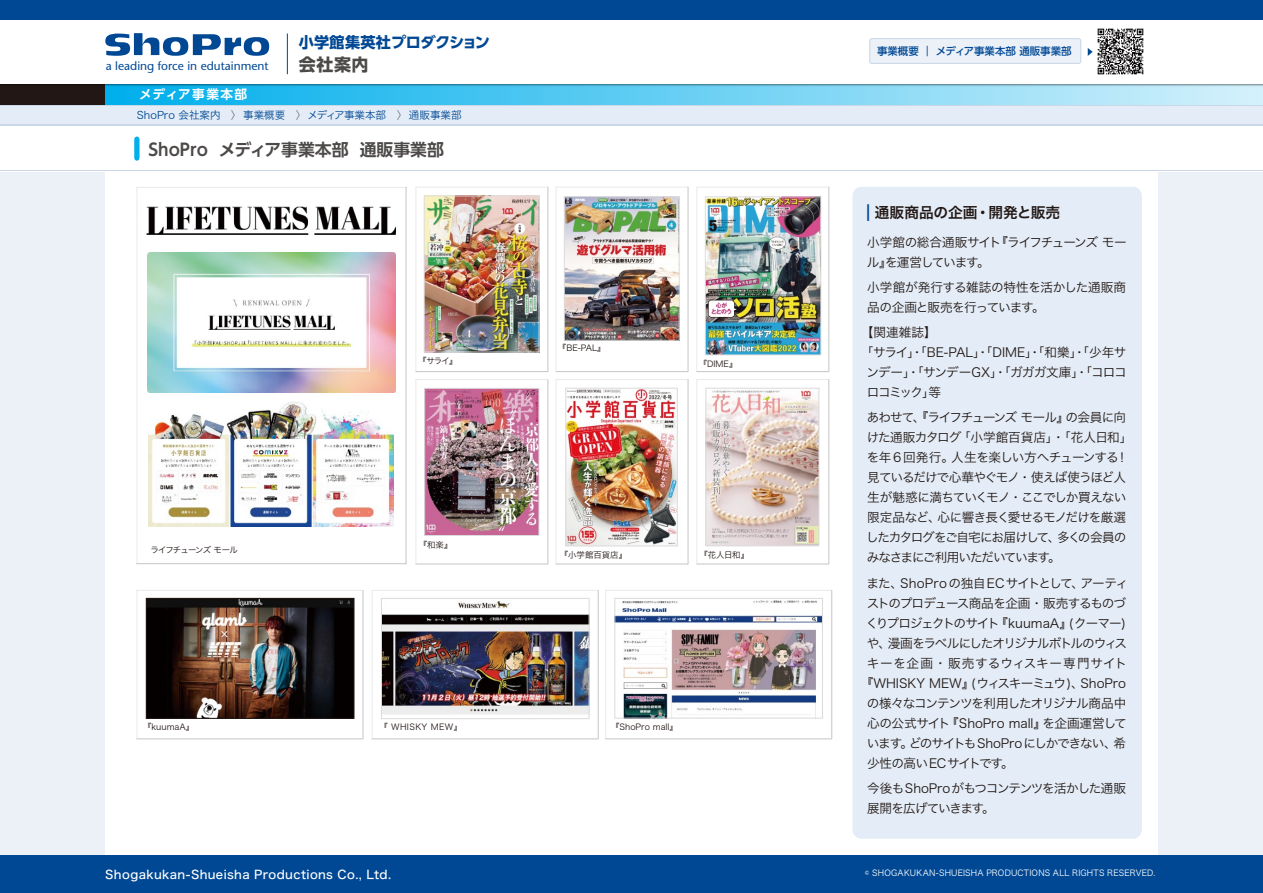
<style>
.page{position:relative;width:1263px;height:893px;background:#ecf1f8}
.page>*{position:absolute;margin:0;border:0;box-sizing:border-box;transform-origin:0 0}
.t1{font:700 17.1px "UD Shin Go Pro";color:#4c4948}
.t2{font:700 16.8px "UD Shin Go Pro De";color:#4c4948}
.t3{font:700 15.15px "UD Shin Go Pro";letter-spacing:-.01em;color:#004894}
.t4{font:14.7px "Hira Kaku Pro W6";color:#221815}
.t5{font:12.6px/20px "Hira Kaku Pro W3";letter-spacing:-.06em;color:#221815}
.t6{font:12.6px/20px "Hira Kaku Pro W3";letter-spacing:-.08em;color:#221815}
.t7{font:12.6px "Hira Kaku Pro W3";letter-spacing:-.085em;color:#221815}
.t8{font:12.6px/20px "Hira Kaku Pro W3";letter-spacing:-.03em;color:#221815}
.t9{font:12.6px "Hira Kaku Pro W3";letter-spacing:-.005em;color:#221815}
.t10{font:12.6px "Hira Kaku Pro W3";color:#221815}
.t11{font:12.6px "Hira Kaku Pro W3";letter-spacing:-.02em;color:#221815}
.t12{font:12.6px "Hira Kaku Pro W3";letter-spacing:-.1em;color:#221815}
.t13{font:12.6px "Hira Kaku Pro W3";letter-spacing:.055em;color:#221815}
.t14{font:700 12.6px "UD Shin Go Pro De";letter-spacing:.11em;color:#fff}
.t15{font:12.6px "Hira Kaku Pro W3";color:#221714}
.t16{font:12px "Hira Kaku Std W5";letter-spacing:.03em;color:#fff}
.t17{font:12px "Stone Sans";color:#004894}
.t18{font:10.5px "Hira Kaku Pro W3";color:#004894}
.t19{font:500 10.5px "UD Shin Go Pro";color:#004894}
.t20{font:8.4px "Hira Kaku Pro W3";color:#221815}
.t21{font:8.4px "Hira Kaku Std W3";letter-spacing:.025em;color:#fff}
.t22{font:8.4px "Hira Kaku Pro W3";letter-spacing:.04em;color:#221815}
.t23{font:8.4px "Hira Kaku Pro W3";letter-spacing:-.105em;color:#221815}
.s1{color:#727171}
.s2{font-size:22.05px;color:#004894}
</style>
<div class="page">
<div style="left:105px;top:0;width:1053px;height:893px;background:#fff"></div>
<div style="left:0;top:0;width:1263px;height:171px;background:#fff"></div>
<div style="left:0;top:105px;width:1263px;height:21px;background:#e4edf7"></div>
<hr style="left:0;top:105px;width:1263px;height:1px;background:#cad7e7">
<hr style="left:0;top:125px;width:1263px;height:1px;background:#cad7e7">
<div style="left:852px;top:187px;width:290px;height:652px;background:#e4edf7;border-radius:9px"></div>
<div style="left:134px;top:139px;width:6px;height:19px;background:#00afec"></div>
<div style="left:0;top:84px;width:105px;height:21px;background:#221714"></div>
<div style="left:105px;top:84px;width:1158px;height:21px;background:linear-gradient(to right,#00aeeb,#d4f1fb)"></div>
<img style="left:0;top:84px;width:1263px;height:4px">
<img style="left:1097px;top:28px;width:47px;height:47px">
<div style="left:870px;top:39px;width:211px;height:24px;background:#ecf1f8;border-radius:2px"></div>
<div style="left:869px;top:38px;width:212px;height:26px;border:1px solid #cad7e7;border-radius:2px"></div>
<svg style="left:1088px;top:48px;width:4px;height:8px"></svg>
<img style="left:426px;top:198px;width:111px;height:152px">
<div style="left:424px;top:196px;width:115px;height:156px;border:1px solid #dcdcdc"></div>
<img style="left:567px;top:390px;width:109px;height:154px">
<div style="left:565px;top:388px;width:113px;height:158px;border:1px solid #dcdcdc"></div>
<img style="left:707px;top:199px;width:112px;height:154px">
<div style="left:705px;top:197px;width:116px;height:158px;border:1px solid #dcdcdc"></div>
<img style="left:566px;top:198px;width:111px;height:140px">
<div style="left:564px;top:196px;width:115px;height:144px;border:1px solid #dcdcdc"></div>
<img style="left:707px;top:390px;width:110px;height:154px">
<div style="left:705px;top:388px;width:114px;height:158px;border:1px solid #dcdcdc"></div>
<img style="left:147px;top:252px;width:248px;height:140px">
<img style="left:149px;top:401px;width:245px;height:125px">
<img style="left:148px;top:600px;width:204px;height:117px">
<div style="left:146px;top:598px;width:208px;height:121px;border:1px solid #221714"></div>
<img style="left:383px;top:601px;width:205px;height:114px">
<div style="left:381px;top:598px;width:209px;height:121px;border:1px solid #dcdcdc"></div>
<hr style="left:136px;top:187px;width:270px;height:1px;background:#ebebeb">
<hr style="left:136px;top:187px;width:2px;height:377px;background:#ebebeb">
<hr style="left:136px;top:563px;width:270px;height:1px;background:#c8c8c8">
<hr style="left:405px;top:187px;width:2px;height:377px;background:#c8c8c8">
<hr style="left:416px;top:187px;width:132px;height:1px;background:#ebebeb">
<hr style="left:415px;top:187px;width:1px;height:185px;background:#ebebeb">
<hr style="left:416px;top:371px;width:132px;height:1px;background:#c8c8c8">
<hr style="left:547px;top:187px;width:1px;height:185px;background:#c8c8c8">
<hr style="left:416px;top:379px;width:132px;height:1px;background:#ebebeb">
<hr style="left:415px;top:379px;width:1px;height:185px;background:#ebebeb">
<hr style="left:416px;top:563px;width:132px;height:1px;background:#c8c8c8">
<hr style="left:547px;top:379px;width:1px;height:185px;background:#c8c8c8">
<hr style="left:556px;top:187px;width:132px;height:1px;background:#ebebeb">
<hr style="left:555px;top:187px;width:2px;height:185px;background:#ebebeb">
<hr style="left:556px;top:371px;width:132px;height:1px;background:#c8c8c8">
<hr style="left:687px;top:187px;width:2px;height:185px;background:#c8c8c8">
<hr style="left:556px;top:379px;width:132px;height:1px;background:#ebebeb">
<hr style="left:555px;top:379px;width:2px;height:185px;background:#ebebeb">
<hr style="left:556px;top:563px;width:132px;height:1px;background:#c8c8c8">
<hr style="left:687px;top:379px;width:2px;height:185px;background:#c8c8c8">
<img style="left:426px;top:390px;width:111px;height:144px">
<div style="left:424px;top:388px;width:115px;height:148px;border:1px solid #dcdcdc"></div>
<hr style="left:696px;top:379px;width:133px;height:1px;background:#ebebeb">
<hr style="left:696px;top:379px;width:1px;height:185px;background:#ebebeb">
<hr style="left:696px;top:563px;width:133px;height:1px;background:#c8c8c8">
<hr style="left:828px;top:379px;width:1px;height:185px;background:#c8c8c8">
<hr style="left:696px;top:187px;width:133px;height:1px;background:#ebebeb">
<hr style="left:696px;top:187px;width:1px;height:185px;background:#ebebeb">
<hr style="left:696px;top:371px;width:133px;height:1px;background:#c8c8c8">
<hr style="left:828px;top:187px;width:1px;height:185px;background:#c8c8c8">
<hr style="left:136px;top:590px;width:227px;height:1px;background:#ebebeb">
<hr style="left:136px;top:590px;width:1px;height:149px;background:#ebebeb">
<hr style="left:136px;top:738px;width:227px;height:1px;background:#c8c8c8">
<hr style="left:362px;top:590px;width:1px;height:149px;background:#c8c8c8">
<hr style="left:372px;top:590px;width:226px;height:1px;background:#ebebeb">
<hr style="left:372px;top:590px;width:1px;height:149px;background:#ebebeb">
<hr style="left:372px;top:738px;width:226px;height:1px;background:#c8c8c8">
<hr style="left:598px;top:590px;width:1px;height:149px;background:#c8c8c8">
<img style="left:616px;top:600px;width:205px;height:117px">
<div style="left:614px;top:598px;width:209px;height:121px;border:1px solid #dcdcdc"></div>
<hr style="left:605px;top:590px;width:227px;height:1px;background:#ebebeb">
<hr style="left:605px;top:590px;width:1px;height:149px;background:#ebebeb">
<hr style="left:605px;top:738px;width:227px;height:1px;background:#c8c8c8">
<hr style="left:831px;top:590px;width:1px;height:149px;background:#c8c8c8">
<img style="left:146px;top:206px;width:251px;height:29px">
<div style="left:0;top:856px;width:1263px;height:37px;background:#004894"></div>
<svg style="left:105px;top:33px;width:164px;height:23px"></svg>
<hr style="left:287px;top:34px;width:1px;height:40px;background:#004894">
<div style="left:0;top:0;width:1263px;height:19px;background:#004894"></div>
<hr style="left:0;top:170px;width:1263px;height:1px;background:#cad7e7">
<p class="t17" style="left:106px;top:59px;width:164px">a leading force in edutainment</p>
<p class="t14" style="left:139px;top:84px;width:110px">メディア事業本部</p>
<p class="t3" style="left:299px;top:30px;width:193px">小学館集英社プロダクション</p>
<h1 class="t1" style="left:299px;top:50px;width:71px">会社案内</h1>
<p class="t18" style="left:137px;top:106px;width:326px">ShoPro 会社案内 <span class="s1">〉</span> 事業概要 <span class="s1">〉</span> メディア事業本部 <span class="s1">〉</span> 通販事業部</p>
<h2 class="t2" style="left:148px;top:136px;width:297px">ShoPro メディア事業本部 通販事業部</h2>
<p class="t20" style="left:418px;top:354px;width:41px">『サライ』</p>
<p class="t20" style="left:558px;top:341px;width:49px">『BE-PAL』</p>
<p class="t20" style="left:699px;top:356px;width:40px">『DIME』</p>
<p class="t23" style="left:151px;top:542px;width:89px">ライフチューンズ モール</p>
<p class="t20" style="left:419px;top:537px;width:35px">『和楽』</p>
<p class="t20" style="left:560px;top:547px;width:69px">『小学館百貨店』</p>
<p class="t20" style="left:699px;top:547px;width:51px">『花人日和』</p>
<p class="t20" style="left:143px;top:719px;width:53px">『kuumaA』</p>
<p class="t22" style="left:379px;top:719px;width:84px">『 WHISKY MEW』</p>
<p class="t20" style="left:611px;top:719px;width:68px">『ShoPro mall』</p>
<p class="t16" style="left:105px;top:865px;width:287px">Shogakukan-Shueisha Productions Co., Ltd.</p>
<p class="t19" style="left:877px;top:42px;width:196px">事業概要 ｜ メディア事業本部 通販事業部</p>
<p class="t4" style="left:867px;top:199px;width:194px"><span class="s2">■</span> 通販商品の企画・開発と販売</p>
<p class="t6" style="left:867px;top:231px;width:261px">小学館の総合通販サイト『ライフチューンズ モール』を運営しています。</p>
<p class="t8" style="left:867px;top:276px;width:260px">小学館が発行する雑誌の特性を活かした通販商品の企画と販売を行っています。</p>
<p class="t15" style="left:861px;top:321px;width:77px">【関連雑誌】</p>
<p class="t5" style="left:866px;top:342px;width:262px;text-align:justify;text-indent:-5px">「サライ」・「BE-PAL」・「DIME」・「和樂」・「少年サンデー」・「サンデーGX」・「ガガガ文庫」・「コロコロコミック」等</p>
<p class="t5" style="left:866px;top:407px;width:268px">あわせて、『ライフチューンズ モール』の会員に向けた通販カタログ「小学館百貨店」・「花人日和」を年 6 回発行。人生を楽しい方へチューンする！見ているだけで心華やぐモノ・使えば使うほど人生が魅惑に満ちていくモノ・ここでしか買えない限定品など、心に響き長く愛せるモノだけを厳選したカタログをご自宅にお届けして、多くの会員のみなさまにご利用いただいています。</p>
<p class="t11" style="left:866px;top:572px;width:263px">また、ShoProの独自ECサイトとして、アーティ</p>
<p class="t5" style="left:867px;top:592px;width:261px">ストのプロデュース商品を企画・販売するものづ</p>
<p class="t7" style="left:866px;top:612px;width:262px">くりプロジェクトのサイト『kuumaA』( クーマー)</p>
<p class="t12" style="left:867px;top:632px;width:262px">や、漫画をラベルにしたオリジナルボトルのウィス</p>
<p class="t13" style="left:867px;top:652px;width:262px">キーを企画・販売するウィスキー専門サイト</p>
<p class="t9" style="left:861px;top:672px;width:267px">『WHISKY MEW』(ウィスキーミュウ)、ShoPro</p>
<p class="t6" style="left:867px;top:692px;width:261px">の様々なコンテンツを利用したオリジナル商品中</p>
<p class="t10" style="left:867px;top:712px;width:261px">心の公式サイト『ShoPro mall』を企画運営して</p>
<p class="t7" style="left:867px;top:732px;width:261px">います。どのサイトもShoPro にしかできない、希</p>
<p class="t5" style="left:867px;top:752px;width:148px">少性の高いECサイトです。</p>
<p class="t5" style="left:867px;top:777px;width:260px">今後もShoProがもつコンテンツを活かした通販展開を広げていきます。</p>
<p class="t21" style="left:865px;top:867px;width:292px">© SHOGAKUKAN-SHUEISHA PRODUCTIONS ALL RIGHTS RESERVED.</p>
</div>
